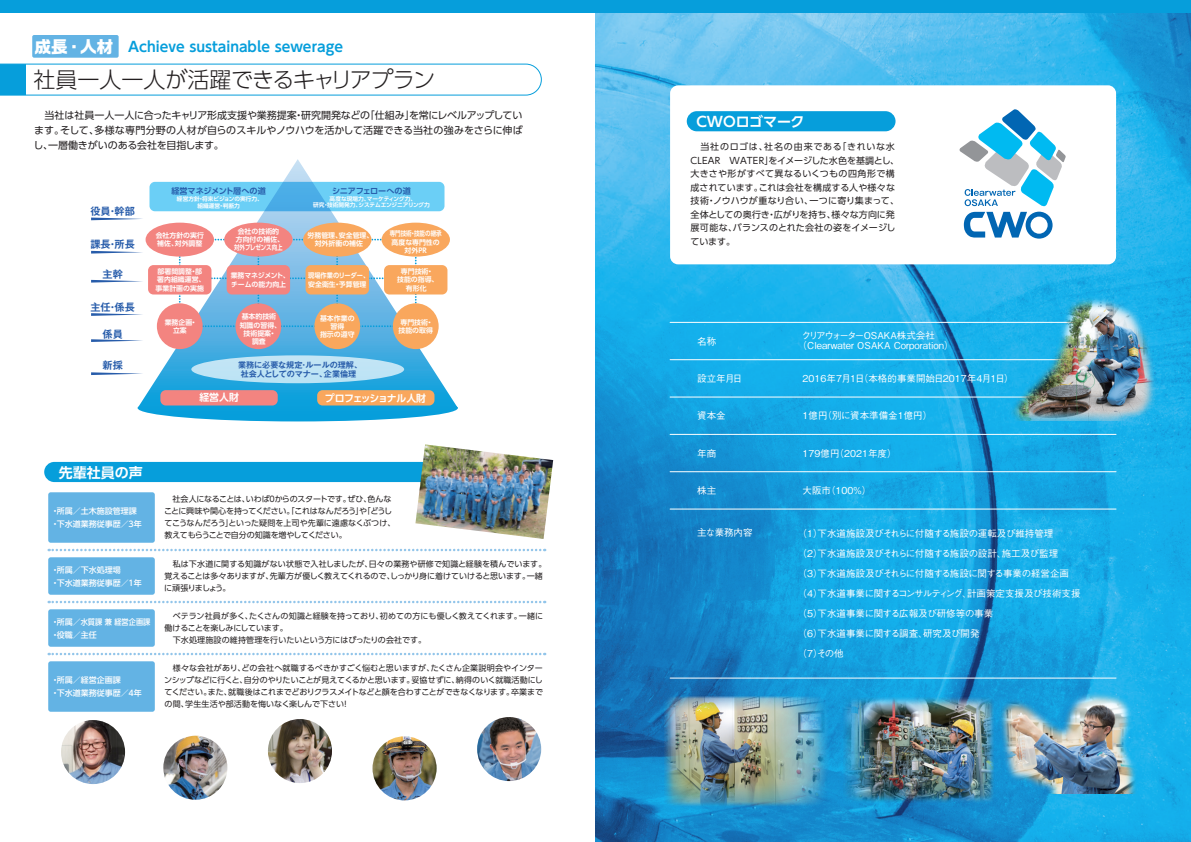
<style>
.page{position:relative;width:1191px;height:842px;background:#fff}
.page>*{position:absolute;margin:0;border:0;box-sizing:border-box;transform-origin:0 0}
.t1{font:300 22px "UD Shin Go Pr 6 N";letter-spacing:-.02em;color:#231f20}
.t2{font:700 14px "UD Shin Go Pr 6 De";color:#069edb}
.t3{font:700 14px "UD Shin Go Pr 6 De";color:#fff}
.t4{font:700 10.2px "Gothic MB101 Pr 6 N De";color:#275caa}
.t5{font:10px/15px "UD Shin Go Pr 6";letter-spacing:-.015em;color:#231f20;text-align:justify}
.t6{font:700 9.9px "UD Shin Go Pr 6 De";letter-spacing:-.08em;color:#fff}
.t7{font:700 9.9px "UD Shin Go Pr 6 De";letter-spacing:-.01em;color:#fff}
.t8{font:500 9.5px/20px "Gothic BBB Pro";color:#fff}
.t9{font:9px/13.5px "UD Shin Go Pr 6";letter-spacing:.02em;color:#231f20}
.t10{font:700 8.1px/9.7px "Gothic MB101 Pr 6 N De";color:#275caa;text-align:center}
.t11{font:700 8.1px "UD Shin Go Pr 6 N De";letter-spacing:-.015em;color:#275caa}
.t12{font:8px/12px "UD Shin Go Pr 6";letter-spacing:-.01em;color:#231f20}
.t13{font:500 8px/13px "UD Shin Go Pr 6";color:#fff}
.t14{font:700 6.9px/8.3px "UD Shin Go Pr 6 N De";color:#fff;text-align:center}
.t15{font:700 6.9px/8.3px "UD Shin Go Pr 6 N De";color:#fff;text-align:center;scale:.8 1}
.t16{font:700 6.9px/8.3px "UD Shin Go Pr 6 N De";color:#fff;scale:.9 1}
.t17{font:700 5.7px/6.5px "UD Shin Go Pr 6 N De";letter-spacing:-.005em;color:#fff;text-align:center}
.s1{font-family:"Ro G San Srf Std";font-size:16.6px;color:#fff}
</style>
<div class="page">
<img style="left:595px;top:13px;width:596px;height:829px">
<div style="left:670px;top:85px;width:446px;height:179px;background:#fff;border-radius:8px"></div>
<hr style="left:670px;top:359px;width:446px;height:1px;background:#fff">
<hr style="left:670px;top:397px;width:446px;height:1px;background:#fff">
<hr style="left:670px;top:434px;width:446px;height:1px;background:#fff">
<hr style="left:670px;top:471px;width:446px;height:1px;background:#fff">
<hr style="left:670px;top:509px;width:446px;height:1px;background:#fff">
<hr style="left:670px;top:678px;width:446px;height:1px;background:#fff">
<hr style="left:670px;top:322px;width:446px;height:1px;background:#fff">
<div style="left:44px;top:462px;width:495px;height:20px;background:#069edb;border-radius:10px"></div>
<div style="left:687px;top:111px;width:208px;height:20px;background:#069edb;border-radius:10px"></div>
<img style="left:415px;top:444px;width:138px;height:95px">
<svg style="left:0;top:64px;width:542px;height:31px"></svg>
<div style="left:32px;top:35px;width:87px;height:23px;background:#63b3e4;border-radius:2px"></div>
<div style="left:48px;top:492px;width:107px;height:51px;background:#63b3e4;border-radius:3px"></div>
<div style="left:48px;top:557px;width:107px;height:38px;background:#63b3e4;border-radius:3px"></div>
<div style="left:48px;top:609px;width:107px;height:38px;background:#63b3e4;border-radius:3px"></div>
<div style="left:48px;top:661px;width:107px;height:51px;background:#63b3e4;border-radius:3px"></div>
<svg style="left:49px;top:549px;width:496px;height:2px"></svg>
<svg style="left:49px;top:601px;width:496px;height:2px"></svg>
<svg style="left:49px;top:653px;width:496px;height:2px"></svg>
<div style="left:0;top:0;width:1191px;height:13px;background:#069edb"></div>
<svg style="left:959px;top:109px;width:107px;height:130px"></svg>
<svg style="left:145px;top:159px;width:305px;height:236px"></svg>
<svg style="left:138px;top:395px;width:320px;height:26px;background:#32adde"></svg>
<div style="left:160px;top:390px;width:118px;height:15px;background:#f38480;border-radius:5px"></div>
<svg style="left:181px;top:240px;width:234px;height:86px"></svg>
<svg style="left:149px;top:182px;width:295px;height:29px;background:#65c9f3"></svg>
<div style="left:157px;top:303px;width:46px;height:46px;background:#f38480;border-radius:50%"></div>
<div style="left:235px;top:303px;width:46px;height:46px;background:#f38480;border-radius:50%"></div>
<div style="left:314px;top:303px;width:46px;height:46px;background:#f9a75d;border-radius:50%"></div>
<div style="left:393px;top:303px;width:45px;height:46px;background:#f9a75d;border-radius:50%"></div>
<div style="left:148px;top:265px;width:63px;height:29px;background:#f38480;border-radius:5px"></div>
<div style="left:227px;top:265px;width:63px;height:29px;background:#f38480;border-radius:5px"></div>
<div style="left:305px;top:265px;width:64px;height:29px;background:#f9a75d;border-radius:5px"></div>
<div style="left:384px;top:265px;width:63px;height:29px;background:#f9a75d;border-radius:5px"></div>
<div style="left:146px;top:223px;width:68px;height:34px;background:#f38480;border-radius:50%"></div>
<div style="left:224px;top:223px;width:68px;height:34px;background:#f38480;border-radius:50%"></div>
<div style="left:303px;top:223px;width:68px;height:34px;background:#f9a75d;border-radius:50%"></div>
<div style="left:381px;top:223px;width:69px;height:34px;background:#f9a75d;border-radius:50%"></div>
<div style="left:317px;top:390px;width:117px;height:15px;background:#f9a75d;border-radius:5px"></div>
<svg style="left:91px;top:218px;width:51px;height:2px"></svg>
<svg style="left:91px;top:251px;width:51px;height:3px"></svg>
<svg style="left:91px;top:280px;width:51px;height:3px"></svg>
<svg style="left:91px;top:313px;width:51px;height:3px"></svg>
<svg style="left:91px;top:339px;width:51px;height:3px"></svg>
<svg style="left:91px;top:372px;width:51px;height:3px"></svg>
<div style="left:191px;top:355px;width:213px;height:28px;background:#bfe4f5;border-radius:50%"></div>
<img style="left:987px;top:294px;width:190px;height:127px">
<img style="left:991px;top:689px;width:156px;height:104px">
<img style="left:843px;top:698px;width:158px;height:105px">
<img style="left:664px;top:695px;width:167px;height:111px">
<img style="left:163px;top:736px;width:64px;height:64px;border-radius:32px">
<img style="left:268px;top:719px;width:64px;height:64px;border-radius:32px">
<img style="left:372px;top:736px;width:64px;height:64px;border-radius:32px">
<img style="left:61px;top:720px;width:64px;height:64px;border-radius:32px">
<img style="left:477px;top:717px;width:64px;height:64px;border-radius:32px">
<p class="t2" style="left:35px;top:35px;width:310px"><span class="s1">成長・人材</span> Achieve sustainable sewerage</p>
<p class="t1" style="left:33px;top:62px;width:403px">社員一人一人が活躍できるキャリアプラン</p>
<p class="t5" style="left:34px;top:107px;width:490px">　当社は社員一人一人に合ったキャリア形成支援や業務提案・研究開発などの「仕組み」を常にレベルアップしています。そして、多様な専門分野の人材が自らのスキルやノウハウを活かして活躍できる当社の強みをさらに伸ばし、一層働きがいのある会社を目指します。</p>
<p class="t4" style="left:90px;top:203px;width:46px">役員・幹部</p>
<p class="t4" style="left:90px;top:236px;width:46px">課長・所長</p>
<p class="t4" style="left:102px;top:265px;width:22px">主幹</p>
<p class="t4" style="left:90px;top:298px;width:46px">主任・係長</p>
<p class="t4" style="left:102px;top:325px;width:22px">係員</p>
<p class="t4" style="left:102px;top:357px;width:22px">新採</p>
<p class="t11" style="left:171px;top:184px;width:96px">経営マネジメント層への道</p>
<p class="t17" style="left:177px;top:196px;width:87px">経営方針・将来ビジョンの実行力、組織運営・判断力</p>
<p class="t11" style="left:332px;top:184px;width:80px">シニアフェローへの道</p>
<p class="t17" style="left:313px;top:195px;width:118px">高度な現場力、マーケティング力、<br>研究・技術開発力、システムエンジニアリング力</p>
<p class="t14" style="left:156px;top:231px;width:50px;text-align:left">会社方針の実行補佐、対外調整</p>
<p class="t14" style="left:234px;top:227px;width:52px">会社の技術的<br>方向付の補佐、対外プレゼンス向上</p>
<p class="t14" style="left:307px;top:231px;width:67px">労務管理、安全管理、対外折衝の補佐</p>
<p class="t15" style="left:390px;top:229px;width:67px">専門技術・技能の継承高度な専門性の対外PR</p>
<p class="t14" style="left:156px;top:267px;width:51px;text-align:left">部署間調整・部署内組織運営、事業計画の実施</p>
<p class="t14" style="left:231px;top:271px;width:61px;text-align:left">業務マネジメント、チームの能力向上</p>
<p class="t16" style="left:308px;top:271px;width:69px">現場作業のリーダー、安全衛生・予算管理</p>
<p class="t14" style="left:397px;top:267px;width:43px">専門技術・<br>技能の指導、有形化</p>
<p class="t14" style="left:165px;top:318px;width:34px">業務企画・立案</p>
<p class="t14" style="left:240px;top:312px;width:43px">基本的技術知識の習得、技術提案・<br>調査</p>
<p class="t14" style="left:320px;top:314px;width:36px">基本作業の習得<br>指示の遵守</p>
<p class="t14" style="left:398px;top:318px;width:36px;text-align:left">専門技術・技能の取得</p>
<p class="t10" style="left:238px;top:359px;width:126px">業務に必要な規定・ルールの理解、社会人としてのマナー、企業倫理</p>
<p class="t7" style="left:199px;top:390px;width:41px">経営人財</p>
<p class="t6" style="left:325px;top:390px;width:103px">プロフェッショナル人財</p>
<p class="t3" style="left:59px;top:461px;width:86px">先輩社員の声</p>
<p class="t13" style="left:51px;top:504px;width:92px">・所属／土木施設管理課・下水道業務従事歴／３年</p>
<p class="t13" style="left:51px;top:563px;width:92px">・所属／下水処理場<br>・下水道業務従事歴／１年</p>
<p class="t12" style="left:164px;top:493px;width:233px">　社会人になることは、いわば０からのスタートです。ぜひ、色んなことに興味や関心を持ってください。「これはなんだろう」や「どうしてこうなんだろう」といった疑問を上司や先輩に遠慮なくぶつけ、教えてもらうことで自分の知識を増やしてください。</p>
<p class="t12" style="left:164px;top:558px;width:383px">　私は下水道に関する知識がない状態で入社しましたが、日々の業務や研修で知識と経験を積んでいます。覚えることは多々ありますが、先輩方が優しく教えてくれるので、しっかり身に着けていけると思います。一緒に頑張りましょう。</p>
<p class="t13" style="left:51px;top:615px;width:101px">・所属／水質課 兼 経営企画課・役職／主任</p>
<p class="t13" style="left:51px;top:673px;width:92px">・所属／経営企画課<br>・下水道業務従事歴／４年</p>
<p class="t12" style="left:164px;top:610px;width:380px">　ベテラン社員が多く、たくさんの知識と経験を持っており、初めての方にも優しく教えてくれます。一緒に働けることを楽しみにしています。<br>　下水処理施設の維持管理を行いたいという方にはぴったりの会社です。</p>
<p class="t12" style="left:164px;top:662px;width:380px;text-align:justify">　様々な会社があり、どの会社へ就職するべきかすごく悩むと思いますが、たくさん企業説明会やインターンシップなどに行くと、自分のやりたいことが見えてくるかと思います。妥協せずに、納得のいく就職活動にしてください。また、就職後はこれまでどおりクラスメイトなどと顔を合わすことができなくなります。卒業までの間、学生生活や部活動を悔いなく楽しんで下さい！</p>
<p class="t3" style="left:696px;top:110px;width:110px">CWOロゴマーク</p>
<p class="t9" style="left:690px;top:140px;width:210px">　当社のロゴは、社名の由来である「きれいな水<br>CLEAR WATER」をイメージした水色を基調とし、大きさや形がすべて異なるいくつもの四角形で構成されています。これは会社を構成する人や様々な技術・ノウハウが重なり合い、一つに寄り集まって、全体としての奥行き・広がりを持ち、様々な方向に発展可能な、バランスのとれた会社の姿をイメージしています。</p>
<p class="t8" style="left:697px;top:330px;width:20px">名称</p>
<p class="t8" style="left:697px;top:367px;width:47px">設立年月日</p>
<p class="t8" style="left:697px;top:405px;width:30px">資本金</p>
<p class="t8" style="left:697px;top:442px;width:20px">年商</p>
<p class="t8" style="left:697px;top:479px;width:20px">株主</p>
<p class="t8" style="left:697px;top:521px;width:57px">主な業務内容</p>
<p class="t8" style="left:797px;top:329px;width:157px;line-height:10px;text-indent:4px">クリアウォーターOSAKA株式会社（Clearwater OSAKA Corporation）</p>
<p class="t8" style="left:802px;top:367px;width:213px">2016年7月1日（本格的事業開始日2017年4月1日）</p>
<p class="t8" style="left:802px;top:405px;width:131px">1億円（別に資本準備金1億円）</p>
<p class="t8" style="left:802px;top:442px;width:95px">179億円（2021年度）</p>
<p class="t8" style="left:802px;top:479px;width:70px">大阪市（100％）</p>
<p class="t8" style="left:797px;top:522px;width:284px">（1）下水道施設及びそれらに付随する施設の運転及び維持管理<br>（2）下水道施設及びそれらに付随する施設の設計、施工及び監理<br>（3）下水道施設及びそれらに付随する施設に関する事業の経営企画（4）下水道事業に関するコンサルティング、計画策定支援及び技術支援（5）下水道事業に関する広報及び研修等の事業<br>（6）下水道事業に関する調査、研究及び開発<br>（7）その他</p>
</div>
